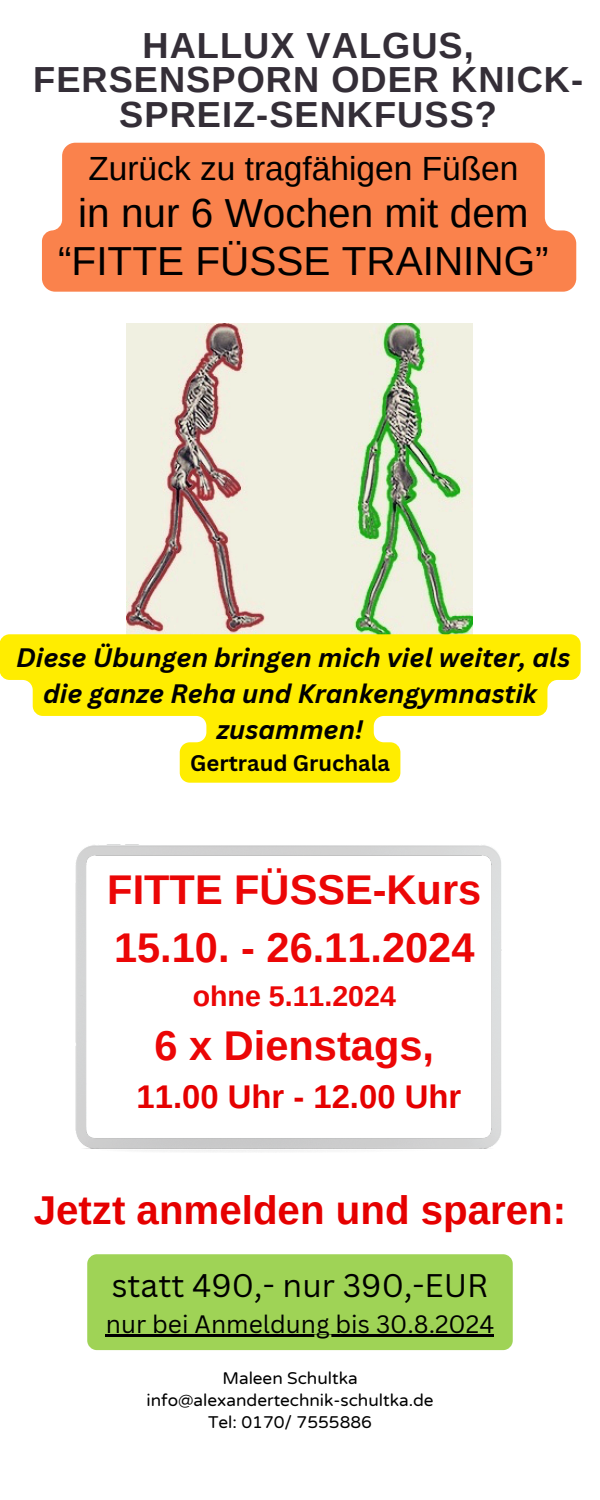
<style>
.page{position:relative;width:600px;height:1500px;background:#fff}
.page>*{position:absolute;margin:0;border:0;box-sizing:border-box;transform-origin:0 0}
.t1{font:700 41.6px/57.8px "Arimo";color:#eb0606}
.t2{font:40.5px/48px "Arimo";color:#000;text-align:center}
.t3{font:700 40.3px "Arimo";color:#e50000}
.t4{font:700 36.3px/34.5px "Arimo";letter-spacing:.03em;color:#342e37;text-align:center}
.t5{font:33.5px "Arimo";color:#000}
.t6{font:700 32.8px "Arimo";color:#e50000}
.t7{font:31.8px "Canva Sans";color:#000}
.t8{font:700 28.6px "Arimo";color:#eb0606}
.t9{font:italic 700 26px/36px "Canva Sans";color:#000;text-align:center}
.t10{font:24.5px "Canva Sans";color:#000}
.t11{font:700 22px "Canva Sans";color:#000}
.t12{font:17.2px "Varela Round";color:#000}
</style>
<div class="page">
<div style="left:87px;top:1254px;width:426px;height:96px;background:#9fd356;border-radius:10px"></div>
<hr style="left:106px;top:1335px;width:388px;height:2px;background:#000">
<img style="left:76px;top:845px;width:426px;height:307px">
<div style="left:42px;top:143px;width:534px;height:149px;background:#fa824c"></div>
<img style="left:127px;top:324px;width:346px;height:310px">
<svg style="left:0;top:634px;width:581px;height:149px;fill:#ffed00"></svg>
<h3 class="t4" style="left:33px;top:28px;width:551px">HALLUX VALGUS,<br>FERSENSPORN ODER KNICK-<br>SPREIZ-SENKFUSS?</h3>
<p class="t5" style="left:88px;top:150px;width:432px">Zurück zu tragfähigen Füßen</p>
<p class="t2" style="left:58px;top:189px;width:492px">in nur 6 Wochen mit dem “FITTE FÜSSE TRAINING”</p>
<p class="t9" style="left:16px;top:638px;width:556px">Diese Übungen bringen mich viel weiter, als die ganze Reha und Krankengymnastik zusammen!</p>
<p class="t11" style="left:190px;top:747px;width:201px">Gertraud Gruchala</p>
<h5 class="t1" style="left:107px;top:861px;width:376px">FITTE FÜSSE-Kurs<br>15.10. - 26.11.2024</h5>
<h5 class="t8" style="left:193px;top:980px;width:205px">ohne 5.11.2024</h5>
<h5 class="t1" style="left:155px;top:1016px;width:281px">6 x Dienstags,</h5>
<h5 class="t6" style="left:137px;top:1079px;width:326px">11.00 Uhr - 12.00 Uhr</h5>
<h4 class="t3" style="left:34px;top:1188px;width:534px">Jetzt anmelden und sparen:</h4>
<p class="t7" style="left:112px;top:1263px;width:378px">statt 490,- nur 390,-EUR</p>
<h1 class="t10" style="left:106px;top:1307px;width:390px">nur bei Anmeldung bis 30.8.2024</h1>
<h3 class="t12" style="left:222px;top:1368px;width:137px">Maleen Schultka</h3>
<h2 class="t12" style="left:146px;top:1390px;width:289px">info@alexandertechnik-schultka.de</h2>
<p class="t12" style="left:208px;top:1412px;width:165px">Tel: 0170/ 7555886</p>
</div>
